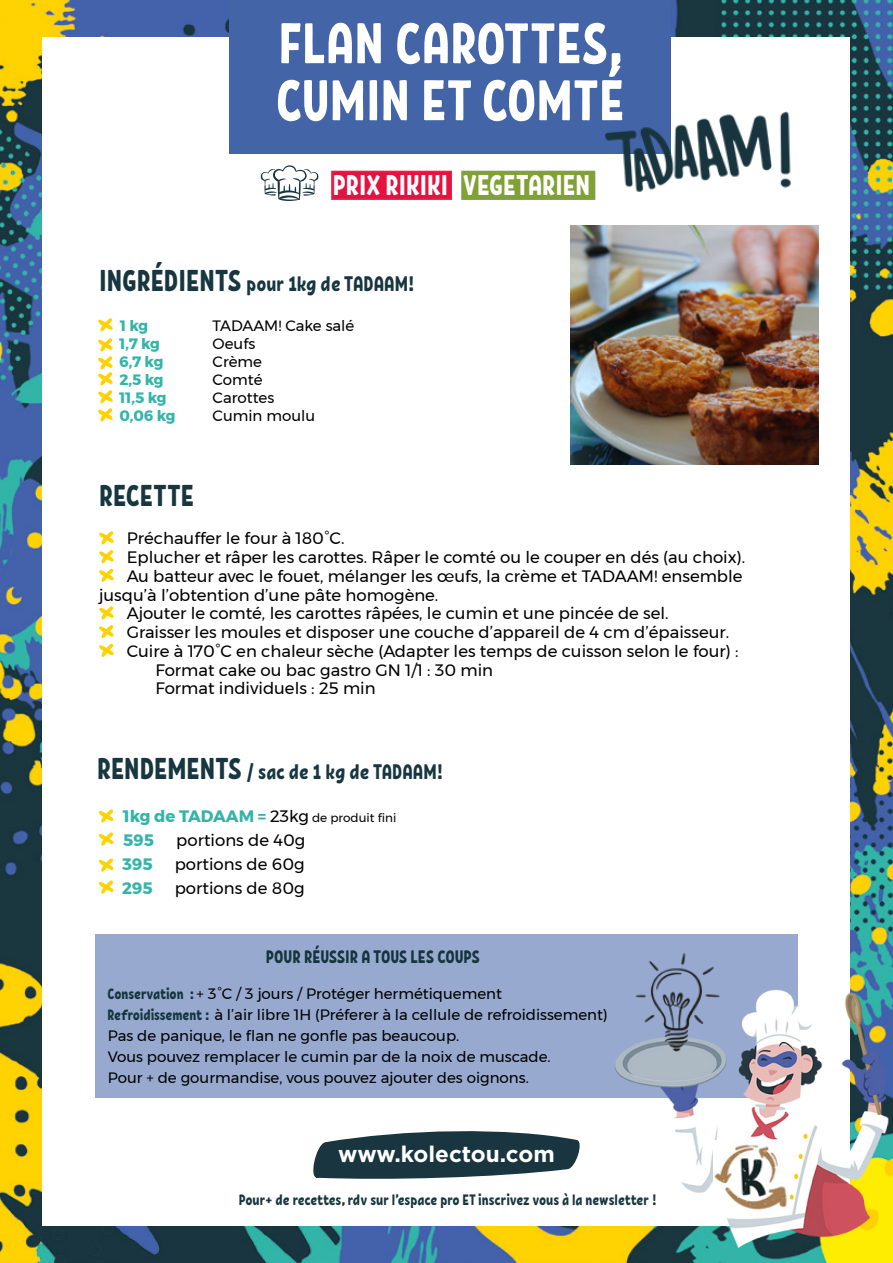
<style>
.page{position:relative;width:893px;height:1263px;background:#fff}
.page>*{position:absolute;margin:0;border:0;box-sizing:border-box;transform-origin:0 0}
.t1{font:57px/57px "RF Krabuler";color:#fff}
.t2{font:30px "RF Krabuler";color:#17363f}
.t3{font:28.5px "RF Krabuler";color:#fff}
.t4{font:700 22.5px "Gotham";color:#fff}
.t5{font:21px "RF Krabuler";color:#17363f}
.t6{font:18px "RF Krabuler";color:#15343d}
.t7{font:16.5px "Montserrat";color:#000}
.t8{font:700 16.5px "Montserrat";color:#32b5a9}
.t9{font:15px/18px "Montserrat";color:#000}
.t10{font:15px "RF Krabuler";letter-spacing:-.005em;color:#17363f}
.t11{font:700 15px/18px "Montserrat";letter-spacing:-.03em;color:#32b5a9}
.t12{font:12px "Montserrat";color:#000}
.s1{font-size:30px}
.s2{font-weight:700;font-size:16.5px;color:#32b5a9}
.s3{font-size:16.5px}
.s4{font-family:"RF Krabuler";color:#15343d}
.s5{font-family:"RF Krabuler";color:#16343e}
</style>
<div class="page">
<img style="left:0;top:0;width:893px;height:1263px">
<div style="left:43px;top:37px;width:807px;height:1189px;background:#fff"></div>
<svg style="left:313px;top:1131px;width:267px;height:48px;background:#3d545d"></svg>
<svg style="left:98px;top:809px;width:16px;height:14px"></svg>
<svg style="left:99px;top:832px;width:15px;height:13px"></svg>
<svg style="left:98px;top:858px;width:16px;height:14px"></svg>
<svg style="left:99px;top:880px;width:15px;height:13px"></svg>
<div style="left:95px;top:934px;width:702px;height:164px;background:#97a9ce"></div>
<img style="left:597px;top:969px;width:296px;height:287px">
<img style="left:714px;top:1141px;width:75px;height:70px">
<svg style="left:98px;top:318px;width:15px;height:13px"></svg>
<svg style="left:98px;top:338px;width:15px;height:83px"></svg>
<svg style="left:99px;top:531px;width:15px;height:13px"></svg>
<svg style="left:99px;top:550px;width:15px;height:32px"></svg>
<svg style="left:99px;top:606px;width:15px;height:13px"></svg>
<svg style="left:99px;top:625px;width:15px;height:32px"></svg>
<img style="left:570px;top:225px;width:249px;height:239px">
<img style="left:614px;top:953px;width:127px;height:124px">
<div style="left:229px;top:0;width:441px;height:153px;background:#4364a7"></div>
<img style="left:605px;top:109px;width:186px;height:83px">
<svg style="left:261px;top:165px;width:57px;height:36px"></svg>
<div style="left:332px;top:171px;width:119px;height:28px;background:#e51241"></div>
<div style="left:331px;top:171px;width:121px;height:29px;border:2px solid #e62245"></div>
<div style="left:462px;top:171px;width:133px;height:28px;background:#81a135"></div>
<div style="left:461px;top:171px;width:134px;height:29px;border:2px solid #7fa048"></div>
<h1 class="t1" style="left:276px;top:15px;width:350px">FLAN CAROTTES,<br>CUMIN ET COMTÉ</h1>
<h3 class="t3" style="left:333px;top:168px;width:117px">PRIX RIKIKI</h3>
<h3 class="t3" style="left:463px;top:168px;width:129px">VEGETARIEN</h3>
<p class="t5" style="left:99px;top:271px;width:317px"><span class="s1">INGRÉDIENTS</span> pour 1kg de TADAAM!</p>
<p class="t11" style="left:119px;top:317px;width:58px">1 kg<br>1,7 kg<br>6,7 kg<br>2,5 kg<br>11,5 kg<br>0,06 kg</p>
<p class="t9" style="left:213px;top:317px;width:143px">TADAAM! Cake salé<br>Oeufs<br>Crème<br>Comté<br>Carottes<br>Cumin moulu</p>
<h2 class="t2" style="left:99px;top:477px;width:97px">RECETTE</h2>
<p class="t7" style="left:127px;top:526px;width:219px">Préchauffer le four à 180°C.</p>
<p class="t7" style="left:127px;top:545px;width:620px">Eplucher et râper les carottes. Râper le comté ou le couper en dés (au choix).</p>
<p class="t7" style="left:127px;top:563px;width:617px">Au batteur avec le fouet, mélanger les œufs, la crème et TADAAM! ensemble</p>
<p class="t7" style="left:99px;top:582px;width:341px">jusqu’à l’obtention d’une pâte homogène.</p>
<p class="t7" style="left:127px;top:601px;width:543px">Ajouter le comté, les carottes râpées, le cumin et une pincée de sel.</p>
<p class="t7" style="left:127px;top:620px;width:604px">Graisser les moules et disposer une couche d’appareil de 4 cm d’épaisseur.</p>
<p class="t7" style="left:127px;top:638px;width:613px">Cuire à 170°C en chaleur sèche (Adapter les temps de cuisson selon le four) :</p>
<p class="t7" style="left:155px;top:657px;width:339px">Format cake ou bac gastro GN 1/1 : 30 min</p>
<p class="t7" style="left:155px;top:676px;width:222px">Format individuels : 25 min</p>
<p class="t5" style="left:97px;top:759px;width:347px"><span class="s1">RENDEMENTS</span> / sac de 1 kg de TADAAM!</p>
<p class="t12" style="left:123px;top:808px;width:275px"><span class="s2">1kg de TADAAM =</span> <span class="s3">23kg</span> de produit fini</p>
<p class="t8" style="left:123px;top:826px;width:33px">595</p>
<p class="t7" style="left:176px;top:827px;width:131px">portions de 40g</p>
<p class="t8" style="left:122px;top:850px;width:32px">395</p>
<p class="t7" style="left:175px;top:851px;width:131px">portions de 60g</p>
<p class="t8" style="left:122px;top:874px;width:32px">295</p>
<p class="t7" style="left:175px;top:875px;width:131px">portions de 80g</p>
<p class="t6" style="left:266px;top:946px;width:216px">POUR RÉUSSIR A TOUS LES COUPS</p>
<p class="t9" style="left:108px;top:983px;width:501px;line-height:21px"><span class="s4">Conservation :</span> + 3°C / 3 jours / Protéger hermétiquement<br><span class="s5">Refroidissement :</span> à l’air libre 1H (Préferer à la cellule de refroidissement)<br>Pas de panique, le flan ne gonfle pas beaucoup.<br>Vous pouvez remplacer le cumin par de la noix de muscade.<br>Pour + de gourmandise, vous pouvez ajouter des oignons.</p>
<h3 class="t4" style="left:338px;top:1141px;width:218px">www.kolectou.com</h3>
<p class="t10" style="left:239px;top:1191px;width:419px">Pour+ de recettes, rdv sur l’espace pro ET inscrivez vous à la newsletter !</p>
</div>
